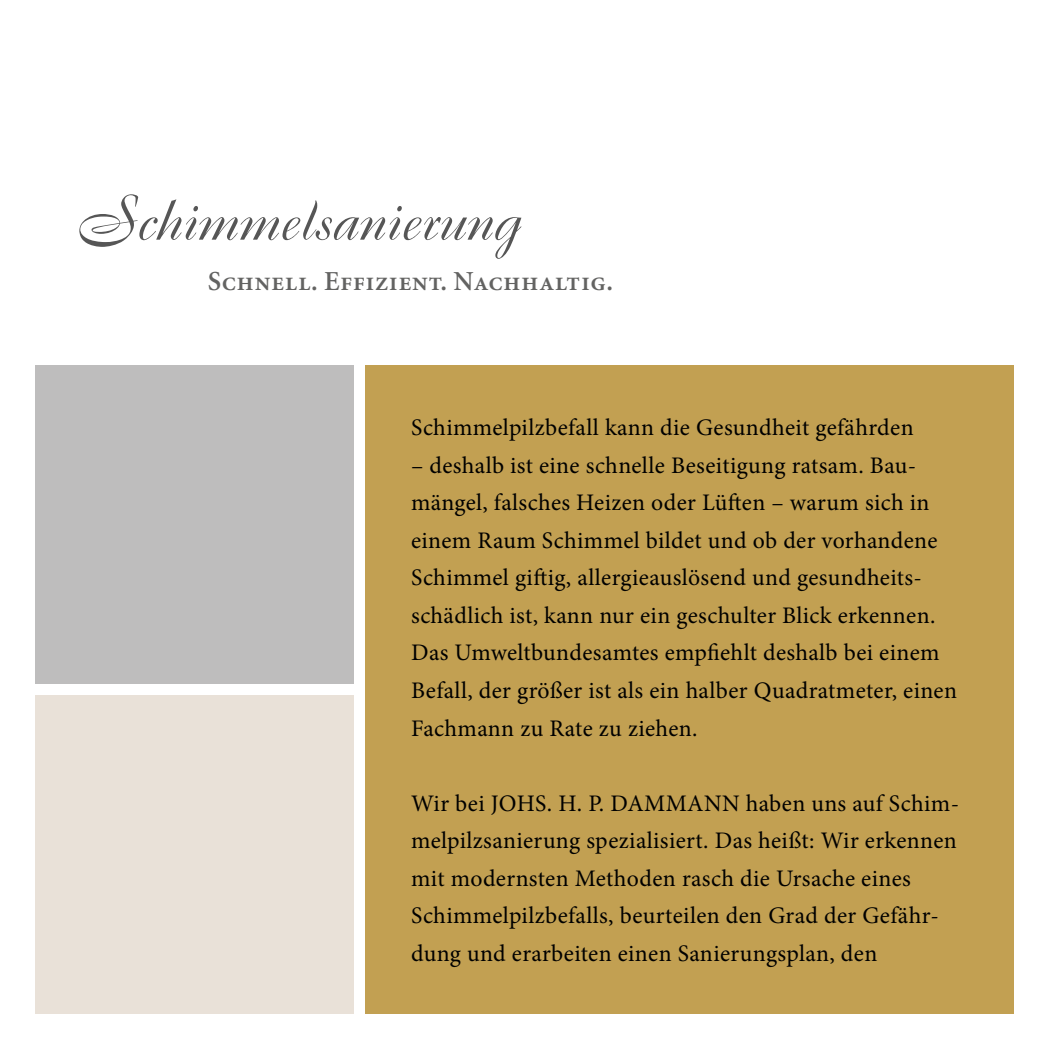
<style>
.page{position:relative;width:1049px;height:1049px;background:#fff}
.page>*{position:absolute;margin:0;border:0;box-sizing:border-box;transform-origin:0 0}
.t1{font:60px "Boulevard";color:#565656}
.t2{font:27.5px "Minion Semibold SC";letter-spacing:.02em;color:#636362}
.t3{font:23.75px/37.5px "Minion Pro";letter-spacing:.015em;color:#000}
</style>
<div class="page">
<div style="left:35px;top:694px;width:319px;height:319px;background:#e9e1d8"></div>
<div style="left:35px;top:365px;width:319px;height:319px;background:#bebdbd"></div>
<div style="left:365px;top:365px;width:648px;height:648px;background:#c2a052"></div>
<h1 class="t1" style="left:76px;top:181px;width:445px">Schimmelsanierung</h1>
<p class="t2" style="left:208px;top:267px;width:407px">Schnell. Effizient. Nachhaltig.</p>
<p class="t3" style="left:411px;top:409px;width:504px">Schimmelpilzbefall kann die Gesundheit gefährden</p>
<p class="t3" style="left:411px;top:447px;width:547px">– deshalb ist eine schnelle Beseitigung ratsam. Bau&shy;mängel, falsches Heizen oder Lüften – warum sich in einem Raum Schimmel bildet und ob der vorhandene Schimmel giftig, allergieauslösend und gesundheits&shy;schädlich ist, kann nur ein geschulter Blick erkennen.<br>Das Umweltbundesamtes empfiehlt deshalb bei einem Befall, der größer ist als ein halber Quadratmeter, einen Fachmann zu Rate zu ziehen.</p>
<p class="t3" style="left:411px;top:784px;width:549px">Wir bei JOHS. H. P. DAMMANN haben uns auf Schim&shy;melpilzsanierung spezialisiert. Das heißt: Wir erkennen mit modernsten Methoden rasch die Ursache eines Schimmelpilzbefalls, beurteilen den Grad der Gefähr&shy;dung und erarbeiten einen Sanierungsplan, den</p>
</div>
